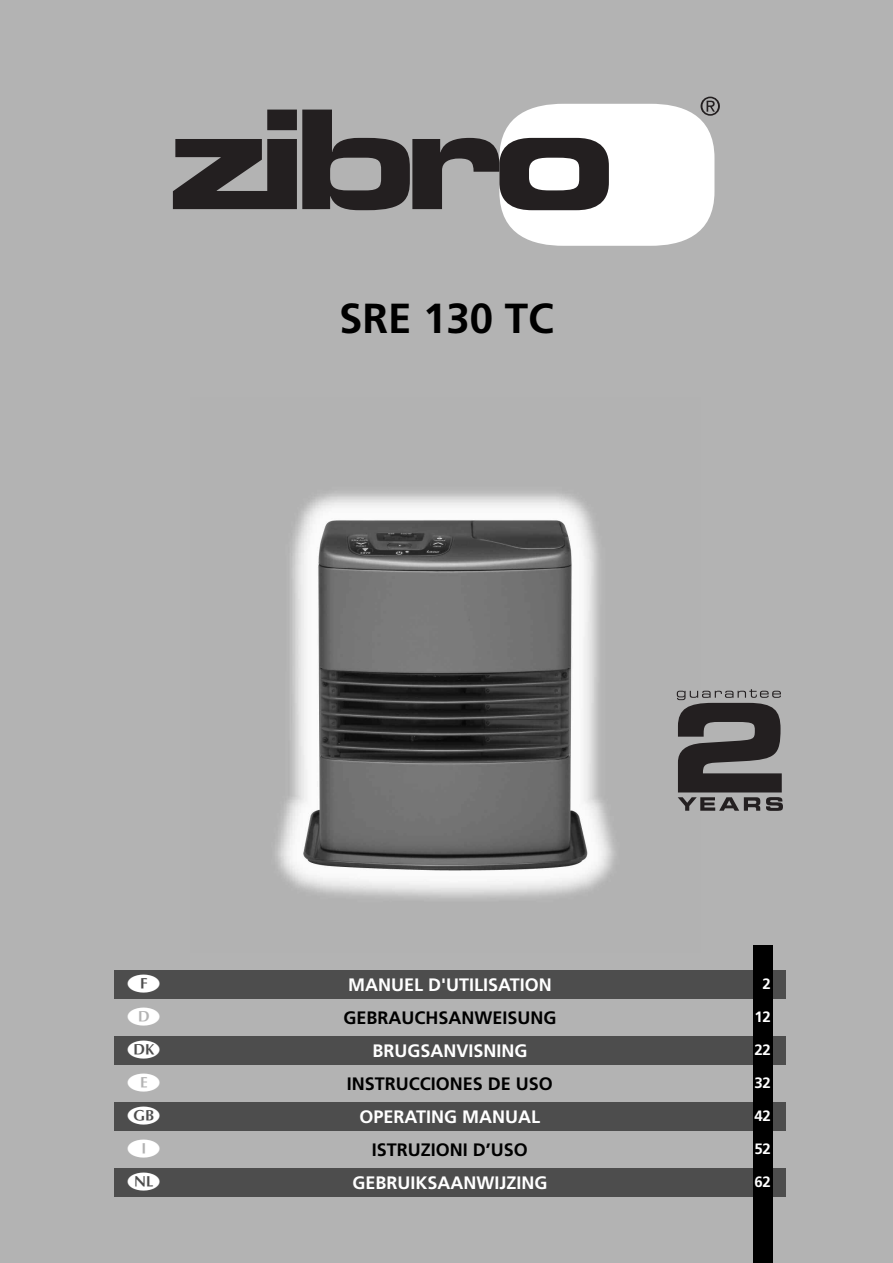
<style>
.page{position:relative;width:893px;height:1263px;background:#b3b3b3}
.page>*{position:absolute;margin:0;border:0;box-sizing:border-box;transform-origin:0 0}
.t1{font:700 42px "Frutiger";color:#000}
.t2{font:700 18px "Frutiger";color:#fff}
.t3{font:700 18px "Frutiger";color:#000}
.t4{font:700 15px "Frutiger";letter-spacing:-.02em;color:#fff}
</style>
<div class="page">
<img style="left:275px;top:493px;width:402px;height:405px">
<div style="left:114px;top:1102px;width:672px;height:29px;background:#4d4d4d"></div>
<div style="left:114px;top:1168px;width:672px;height:29px;background:#4d4d4d"></div>
<div style="left:114px;top:1036px;width:672px;height:29px;background:#4d4d4d"></div>
<div style="left:114px;top:970px;width:672px;height:29px;background:#4d4d4d"></div>
<div style="left:753px;top:945px;width:19px;height:318px;background:#000"></div>
<svg style="left:173px;top:97px;width:547px;height:149px"></svg>
<svg style="left:677px;top:689px;width:106px;height:122px"></svg>
<h1 class="t1" style="left:339px;top:301px;width:216px">SRE 130 TC</h1>
<p class="t2" style="left:348px;top:978px;width:205px">MANUEL D'UTILISATION</p>
<p class="t3" style="left:343px;top:1011px;width:214px">GEBRAUCHSANWEISUNG</p>
<p class="t2" style="left:372px;top:1044px;width:156px">BRUGSANVISNING</p>
<p class="t3" style="left:347px;top:1077px;width:208px">INSTRUCCIONES DE USO</p>
<p class="t2" style="left:360px;top:1110px;width:182px">OPERATING MANUAL</p>
<p class="t3" style="left:372px;top:1143px;width:158px">ISTRUZIONI D’USO</p>
<p class="t2" style="left:352px;top:1176px;width:197px">GEBRUIKSAANWIJZING</p>
<p class="t4" style="left:762px;top:978px;width:10px">2</p>
<p class="t4" style="left:754px;top:1011px;width:18px">12</p>
<p class="t4" style="left:754px;top:1044px;width:18px">22</p>
<p class="t4" style="left:754px;top:1077px;width:18px">32</p>
<p class="t4" style="left:754px;top:1110px;width:18px">42</p>
<p class="t4" style="left:754px;top:1143px;width:18px">52</p>
<p class="t4" style="left:754px;top:1176px;width:18px">62</p>
</div>
